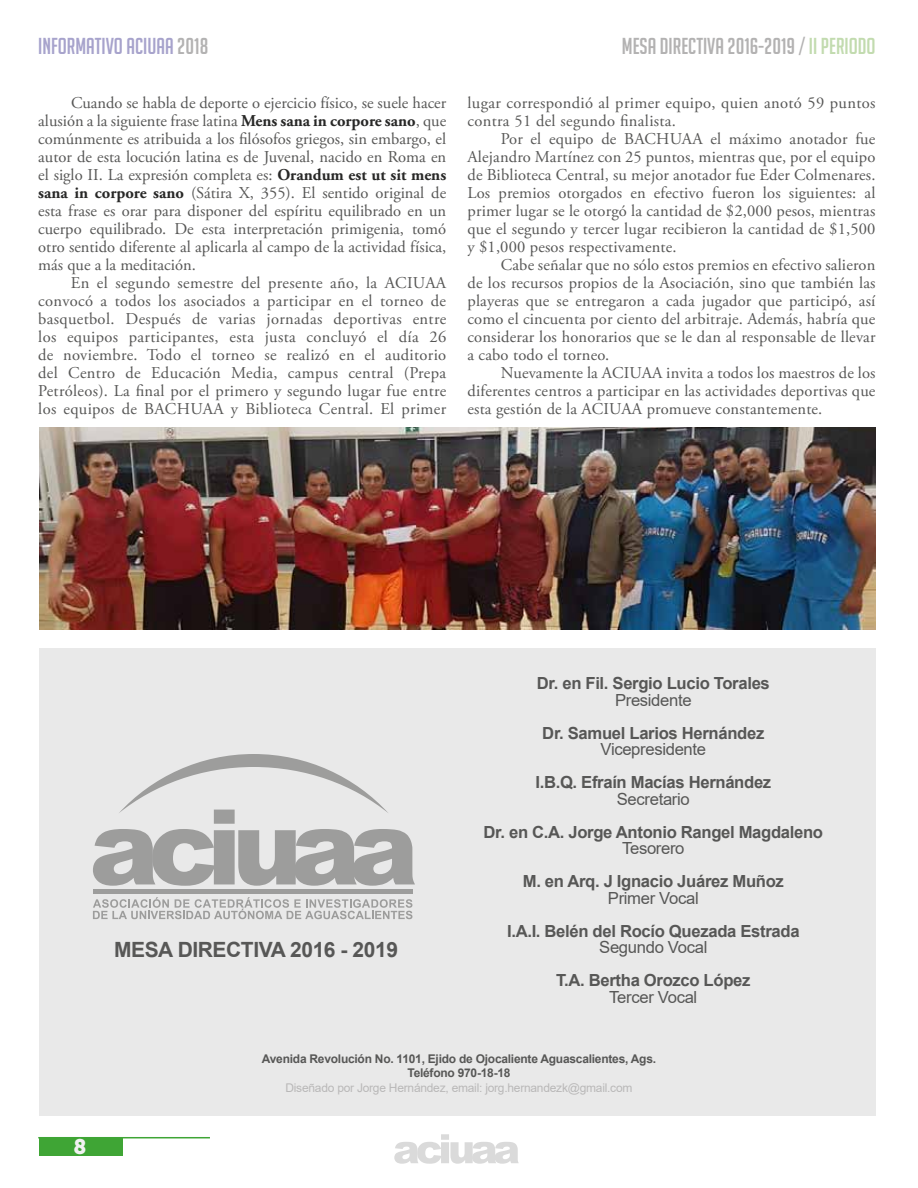
<style>
.page{position:relative;width:918px;height:1188px;background:#fff}
.page>*{position:absolute;margin:0;border:0;box-sizing:border-box;transform-origin:0 0}
.t1{font:22.5px "Big Noodle Titling";color:#b3b2b2}
.t2{font:22.5px "Big Noodle Titling";color:#a7a3cc}
.t3{font:700 21px "Arial";letter-spacing:-.02em;color:#575756}
.t4{font:21px "Museo Sans Cyrl 900";color:#f2f2f2}
.t5{font:700 16.65px "Arial";letter-spacing:-.02em;color:#575756}
.t6{font:16.65px "Arial";letter-spacing:-.02em;color:#575756}
.t7{font:16.5px/18px "Adobe Garamond Pro";letter-spacing:.01em;color:#575756;text-align:justify}
.t8{font:700 12px/14.4px "Arial";letter-spacing:-.02em;color:#575756;text-align:center}
.t9{font:12px "Arial";letter-spacing:-.02em;color:#b9b8b8}
.s1{color:#b3b2b2}
.s2{color:#c2dbaf}
.s3{font-weight:700;color:#282827}
</style>
<div class="page">
<svg style="left:394px;top:1134px;width:125px;height:30px"></svg>
<div style="left:39px;top:1138px;width:83px;height:17px;background:#3fa535"></div>
<hr style="left:38px;top:1137px;width:172px;height:1px;background:#3fa535">
<div style="left:39px;top:648px;width:836px;height:468px;background:#e9e9e9"></div>
<svg style="left:93px;top:897px;width:319px;height:22px"></svg>
<svg style="left:93px;top:754px;width:322px;height:132px"></svg>
<div style="left:93px;top:889px;width:319px;height:5px;background:#9d9d9c"></div>
<img style="left:39px;top:427px;width:836px;height:203px">
<h1 class="t2" style="left:38px;top:34px;width:172px">INFORMATIVO ACIUAA <span class="s1">2018</span></h1>
<h1 class="t1" style="left:622px;top:34px;width:255px">MESA DIRECTIVA 2016-2019 / <span class="s2">II PERIODO</span></h1>
<p class="t7" style="left:38px;top:94px;width:410px;text-indent:33px">Cuando se habla de deporte o ejercicio físico, se suele hacer alusión a la siguiente frase latina <span class="s3">Mens sana in corpore sano</span>, que comúnmente es atribuida a los filósofos griegos, sin embargo, el autor de esta locución latina es de Juvenal, nacido en Roma en el siglo II. La expresión completa es: <span class="s3">Orandum est ut sit mens sana in corpore sano</span> (Sátira X, 355). El sentido original de esta frase es orar para disponer del espíritu equilibrado en un cuerpo equilibrado. De esta interpretación primigenia, tomó otro sentido diferente al aplicarla al campo de la actividad física, más que a la meditación.</p>
<p class="t7" style="left:38px;top:274px;width:410px;text-indent:33px">En el segundo semestre del presente año, la ACIUAA convocó a todos los asociados a participar en el torneo de basquetbol. Después de varias jornadas deportivas entre los equipos participantes, esta justa concluyó el día 26 de noviembre. Todo el torneo se realizó en el auditorio del Centro de Educación Media, campus central (Prepa Petróleos). La final por el primero y segundo lugar fue entre los equipos de BACHUAA y Biblioteca Central. El primer</p>
<p class="t7" style="left:467px;top:94px;width:409px">lugar correspondió al primer equipo, quien anotó 59 puntos contra 51 del segundo finalista.</p>
<p class="t7" style="left:467px;top:130px;width:410px;text-indent:33px">Por el equipo de BACHUAA el máximo anotador fue Alejandro Martínez con 25 puntos, mientras que, por el equipo de Biblioteca Central, su mejor anotador fue Eder Colmenares.<br>Los premios otorgados en efectivo fueron los siguientes: al primer lugar se le otorgó la cantidad de $2,000 pesos, mientras que el segundo y tercer lugar recibieron la cantidad de $1,500 y $1,000 pesos respectivamente.</p>
<p class="t7" style="left:467px;top:256px;width:410px;text-indent:33px">Cabe señalar que no sólo estos premios en efectivo salieron de los recursos propios de la Asociación, sino que también las playeras que se entregaron a cada jugador que participó, así como el cincuenta por ciento del arbitraje. Además, habría que considerar los honorarios que se le dan al responsable de llevar a cabo todo el torneo.</p>
<p class="t7" style="left:467px;top:364px;width:410px;text-indent:33px">Nuevamente la ACIUAA invita a todos los maestros de los diferentes centros a participar en las actividades deportivas que esta gestión de la ACIUAA promueve constantemente.</p>
<p class="t3" style="left:114px;top:935px;width:285px">MESA DIRECTIVA 2016 - 2019</p>
<p class="t5" style="left:537px;top:671px;width:235px">Dr. en Fil. Sergio Lucio Torales</p>
<p class="t6" style="left:615px;top:688px;width:78px">Presidente</p>
<p class="t5" style="left:542px;top:721px;width:224px">Dr. Samuel Larios Hernández</p>
<p class="t6" style="left:601px;top:738px;width:107px">Vicepresidente</p>
<p class="t5" style="left:535px;top:770px;width:237px">I.B.Q. Efraín Macías Hernández</p>
<p class="t6" style="left:617px;top:787px;width:74px">Secretario</p>
<p class="t5" style="left:484px;top:820px;width:341px">Dr. en C.A. Jorge Antonio Rangel Magdaleno</p>
<p class="t6" style="left:622px;top:837px;width:64px">Tesorero</p>
<p class="t5" style="left:523px;top:869px;width:263px">M. en Arq. J Ignacio Juárez Muñoz</p>
<p class="t6" style="left:608px;top:886px;width:92px">Primer Vocal</p>
<p class="t5" style="left:507px;top:919px;width:294px">I.A.I. Belén del Rocío Quezada Estrada</p>
<p class="t6" style="left:599px;top:936px;width:110px">Segundo Vocal</p>
<p class="t5" style="left:556px;top:969px;width:196px">T.A. Bertha Orozco López</p>
<p class="t6" style="left:609px;top:985px;width:90px">Tercer Vocal</p>
<p class="t8" style="left:262px;top:1051px;width:396px">Avenida Revolución No. 1101, Ejido de Ojocaliente Aguascalientes, Ags.<br>Teléfono 970-18-18</p>
<p class="t4" style="left:73px;top:1135px;width:15px">8</p>
<p class="t9" style="left:285px;top:1080px;width:349px">Diseñado por Jorge Hernández, email: jorg.hernandezk@gmail.com</p>
</div>
